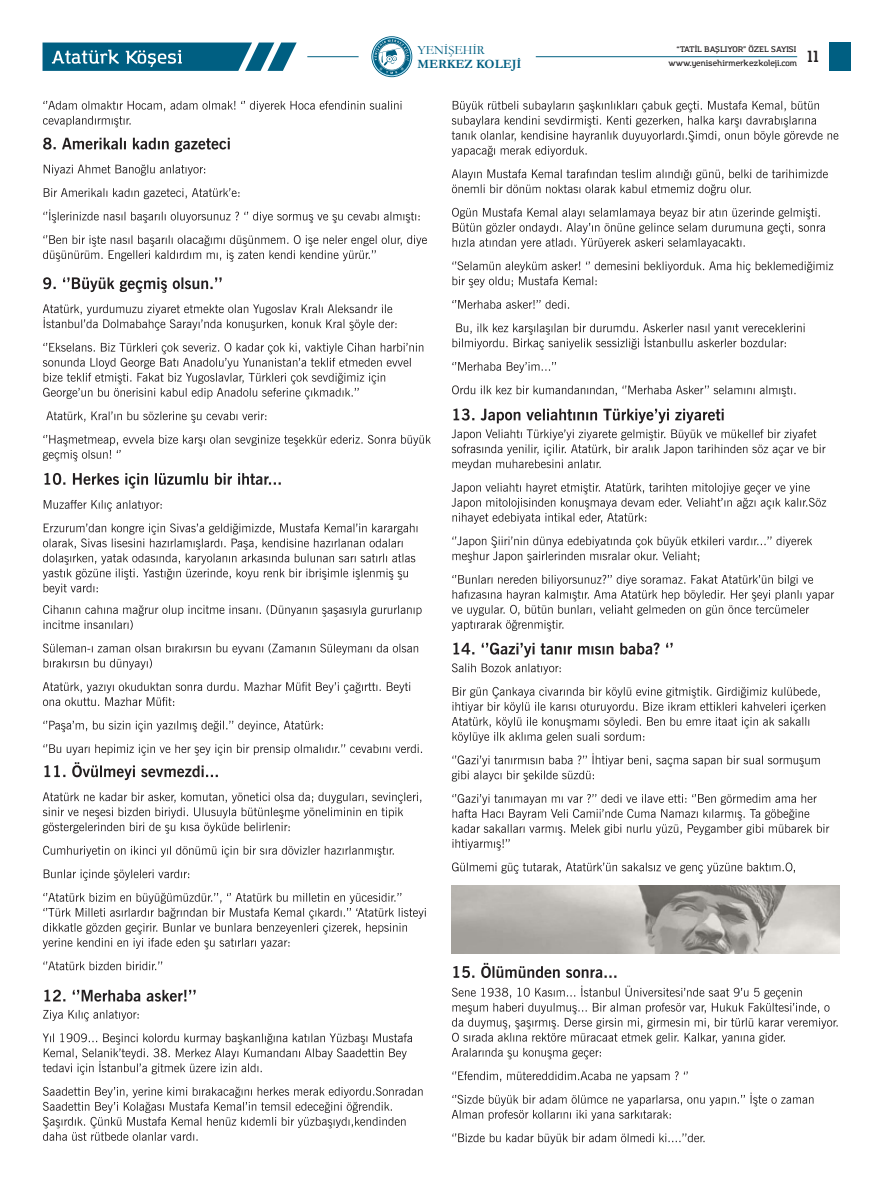
<style>
.page{position:relative;width:893px;height:1191px;background:#fff}
.page>*{position:absolute;margin:0;border:0;box-sizing:border-box;transform-origin:0 0}
.t1{font:600 16px "Amazing Grotesk";color:#231f20}
.t2{font:700 12.7px "Garamond";color:#005f82}
.t3{font:12.7px "Garamond";color:#005f82}
.t4{font:600 8px "Amazing Grotesk";color:#231f20}
</style>
<div class="page">
<svg style="left:371px;top:36px;width:41px;height:41px"></svg>
<hr style="left:536px;top:56px;width:261px;height:1px;background:#005f82">
<hr style="left:307px;top:56px;width:52px;height:1px;background:#005f82">
<div style="left:829px;top:43px;width:21px;height:28px;background:#005f82"></div>
<svg style="left:43px;top:43px;width:254px;height:28px;background:#2c7a97"></svg>
<svg style="left:43px;top:101px;width:358px;height:26px"></svg>
<svg style="left:43px;top:235px;width:384px;height:27px"></svg>
<svg style="left:43px;top:209px;width:377px;height:14px"></svg>
<svg style="left:44px;top:188px;width:195px;height:11px"></svg>
<svg style="left:44px;top:164px;width:161px;height:12px"></svg>
<svg style="left:43px;top:961px;width:119px;height:9px"></svg>
<svg style="left:43px;top:892px;width:383px;height:57px"></svg>
<svg style="left:44px;top:869px;width:145px;height:12px"></svg>
<svg style="left:43px;top:845px;width:351px;height:12px"></svg>
<svg style="left:43px;top:792px;width:378px;height:42px"></svg>
<svg style="left:43px;top:1086px;width:380px;height:54px"></svg>
<svg style="left:43px;top:1033px;width:369px;height:41px"></svg>
<svg style="left:43px;top:1010px;width:96px;height:11px"></svg>
<svg style="left:452px;top:385px;width:343px;height:12px"></svg>
<svg style="left:452px;top:362px;width:104px;height:11px"></svg>
<svg style="left:452px;top:323px;width:353px;height:27px"></svg>
<svg style="left:452px;top:300px;width:117px;height:9px"></svg>
<svg style="left:452px;top:261px;width:381px;height:27px"></svg>
<svg style="left:452px;top:208px;width:373px;height:41px"></svg>
<svg style="left:452px;top:169px;width:376px;height:26px"></svg>
<svg style="left:452px;top:101px;width:386px;height:56px"></svg>
<svg style="left:452px;top:575px;width:382px;height:56px"></svg>
<svg style="left:452px;top:536px;width:360px;height:27px"></svg>
<svg style="left:451px;top:483px;width:375px;height:41px"></svg>
<svg style="left:451px;top:429px;width:374px;height:41px"></svg>
<svg style="left:452px;top:862px;width:343px;height:12px"></svg>
<svg style="left:452px;top:794px;width:377px;height:56px"></svg>
<svg style="left:452px;top:753px;width:368px;height:29px"></svg>
<svg style="left:452px;top:687px;width:373px;height:56px"></svg>
<svg style="left:452px;top:663px;width:109px;height:11px"></svg>
<svg style="left:452px;top:1133px;width:253px;height:11px"></svg>
<svg style="left:452px;top:1092px;width:361px;height:28px"></svg>
<svg style="left:452px;top:1071px;width:236px;height:11px"></svg>
<svg style="left:452px;top:985px;width:386px;height:74px"></svg>
<svg style="left:43px;top:435px;width:388px;height:26px"></svg>
<svg style="left:46px;top:411px;width:220px;height:12px"></svg>
<svg style="left:43px;top:343px;width:380px;height:56px"></svg>
<svg style="left:43px;top:304px;width:353px;height:27px"></svg>
<svg style="left:43px;top:523px;width:374px;height:71px"></svg>
<svg style="left:44px;top:500px;width:118px;height:11px"></svg>
<svg style="left:43px;top:744px;width:379px;height:11px"></svg>
<svg style="left:43px;top:720px;width:280px;height:12px"></svg>
<svg style="left:43px;top:682px;width:367px;height:24px"></svg>
<svg style="left:43px;top:643px;width:375px;height:26px"></svg>
<svg style="left:43px;top:605px;width:379px;height:25px"></svg>
<svg style="left:43px;top:138px;width:187px;height:14px"></svg>
<svg style="left:44px;top:762px;width:174px;height:18px"></svg>
<svg style="left:44px;top:989px;width:152px;height:12px"></svg>
<svg style="left:453px;top:408px;width:271px;height:15px"></svg>
<svg style="left:453px;top:642px;width:220px;height:15px"></svg>
<svg style="left:453px;top:963px;width:163px;height:15px"></svg>
<svg style="left:43px;top:277px;width:179px;height:16px"></svg>
<svg style="left:44px;top:473px;width:237px;height:15px"></svg>
<img style="left:451px;top:886px;width:389px;height:68px">
<h2 class="t3" style="left:417px;top:41px;width:69px">YENİŞEHİR</h2>
<h2 class="t2" style="left:417px;top:55px;width:106px">MERKEZ KOLEJİ</h2>
<p class="t4" style="left:676px;top:44px;width:121px">“TATİL BAŞLIYOR” ÖZEL SAYISI</p>
<p class="t4" style="left:668px;top:59px;width:130px">www.yenisehirmerkezkoleji.com</p>
<h1 class="t1" style="left:807px;top:47px;width:14px">11</h1>
</div>
